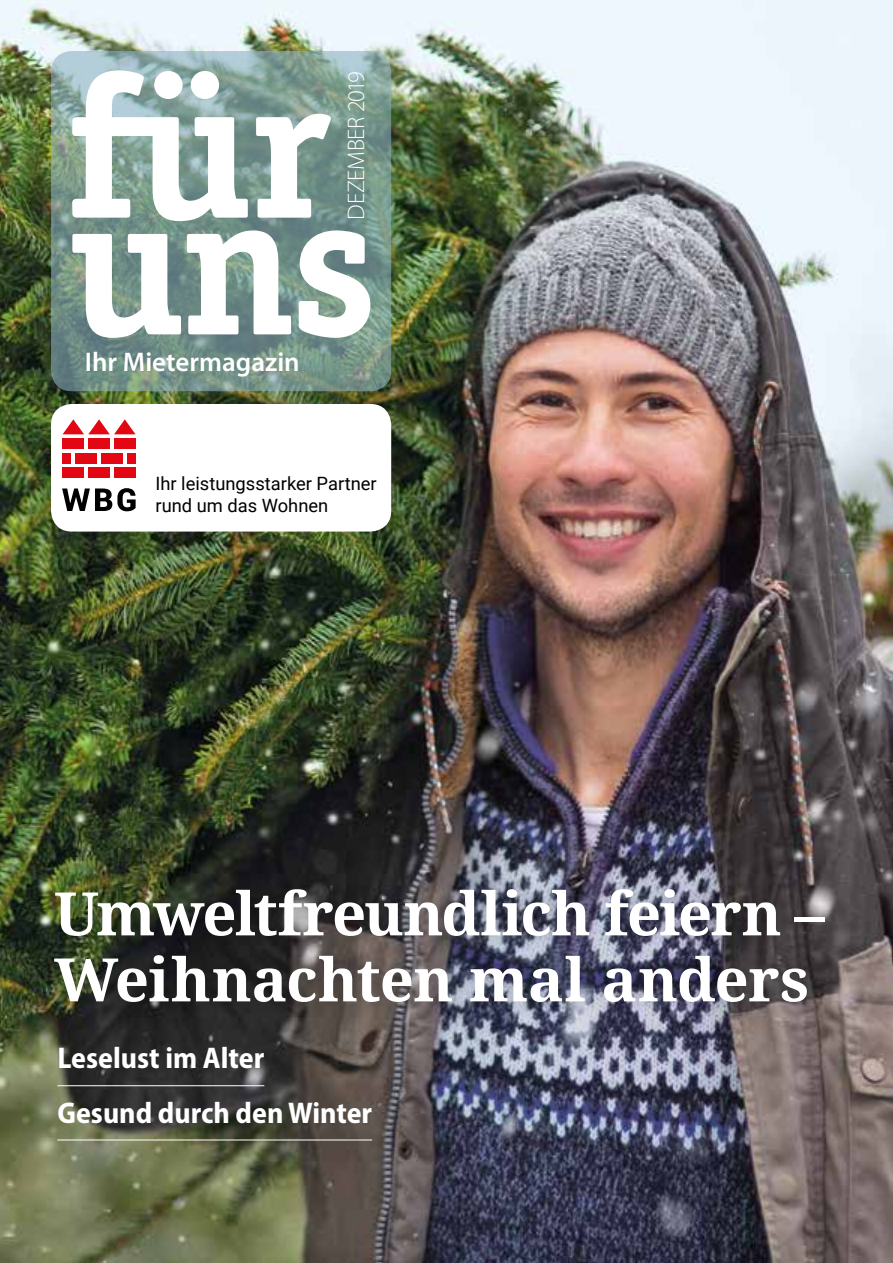
<style>
.page{position:relative;width:893px;height:1263px;background:#fff}
.page>*{position:absolute;margin:0;border:0;box-sizing:border-box;transform-origin:0 0}
.t1{font:700 60px/66px "Droid Serif";letter-spacing:-.015em;color:#fff}
.t2{font:700 semi-condensed 30px/54.3px "Myriad Pro";color:#fff}
.t3{font:600 27px "Myriad Pro";color:#fff}
.t4{font:300 24px "Myriad Pro";letter-spacing:-.015em;color:#fff}
.t5{font:18.3px/22px "Roboto";color:#000}
</style>
<div class="page">
<img style="left:0;top:0;width:893px;height:1263px">
<div style="left:41px;top:875px;width:798px;height:140px;background:#000;opacity:.2"></div>
<hr style="left:57px;top:1085px;width:207px;height:1px;background:#fff">
<hr style="left:57px;top:1139px;width:315px;height:1px;background:#fff">
<svg style="left:51px;top:51px;width:340px;height:340px;background:#7a978f"></svg>
<svg style="left:256px;top:114px;width:75px;height:104px"></svg>
<svg style="left:72px;top:234px;width:109px;height:104px"></svg>
<svg style="left:187px;top:230px;width:104px;height:104px"></svg>
<svg style="left:299px;top:230px;width:71px;height:108px"></svg>
<svg style="left:72px;top:70px;width:176px;height:151px"></svg>
<div style="left:51px;top:404px;width:340px;height:127px;background:#fff;border-radius:21px"></div>
<div style="left:63px;top:439px;width:21px;height:10px;background:#e30613"></div>
<div style="left:88px;top:439px;width:22px;height:10px;background:#e30613"></div>
<div style="left:114px;top:439px;width:22px;height:10px;background:#e30613"></div>
<div style="left:63px;top:467px;width:21px;height:10px;background:#e30613"></div>
<div style="left:88px;top:467px;width:22px;height:10px;background:#e30613"></div>
<div style="left:114px;top:467px;width:22px;height:10px;background:#e30613"></div>
<div style="left:75px;top:453px;width:22px;height:10px;background:#e30613"></div>
<div style="left:63px;top:453px;width:8px;height:10px;background:#e30613"></div>
<div style="left:101px;top:453px;width:22px;height:10px;background:#e30613"></div>
<div style="left:127px;top:453px;width:9px;height:10px;background:#e30613"></div>
<svg style="left:63px;top:419px;width:73px;height:15px"></svg>
<svg style="left:62px;top:488px;width:74px;height:23px"></svg>
<p class="t4" style="left:342px;top:220px;width:150px;rotate:-90deg">DEZEMBER 2019</p>
<p class="t3" style="left:85px;top:345px;width:216px">Ihr Mietermagazin</p>
<p class="t5" style="left:155px;top:472px;width:223px">Ihr leistungsstarker Partner rund um das Wohnen</p>
<p class="t1" style="left:54px;top:879px;width:772px">Umweltfreundlich feiern –<br>Weihnachten mal anders</p>
<p class="t2" style="left:57px;top:1030px;width:316px">Leselust im Alter<br>Gesund durch den Winter</p>
</div>
